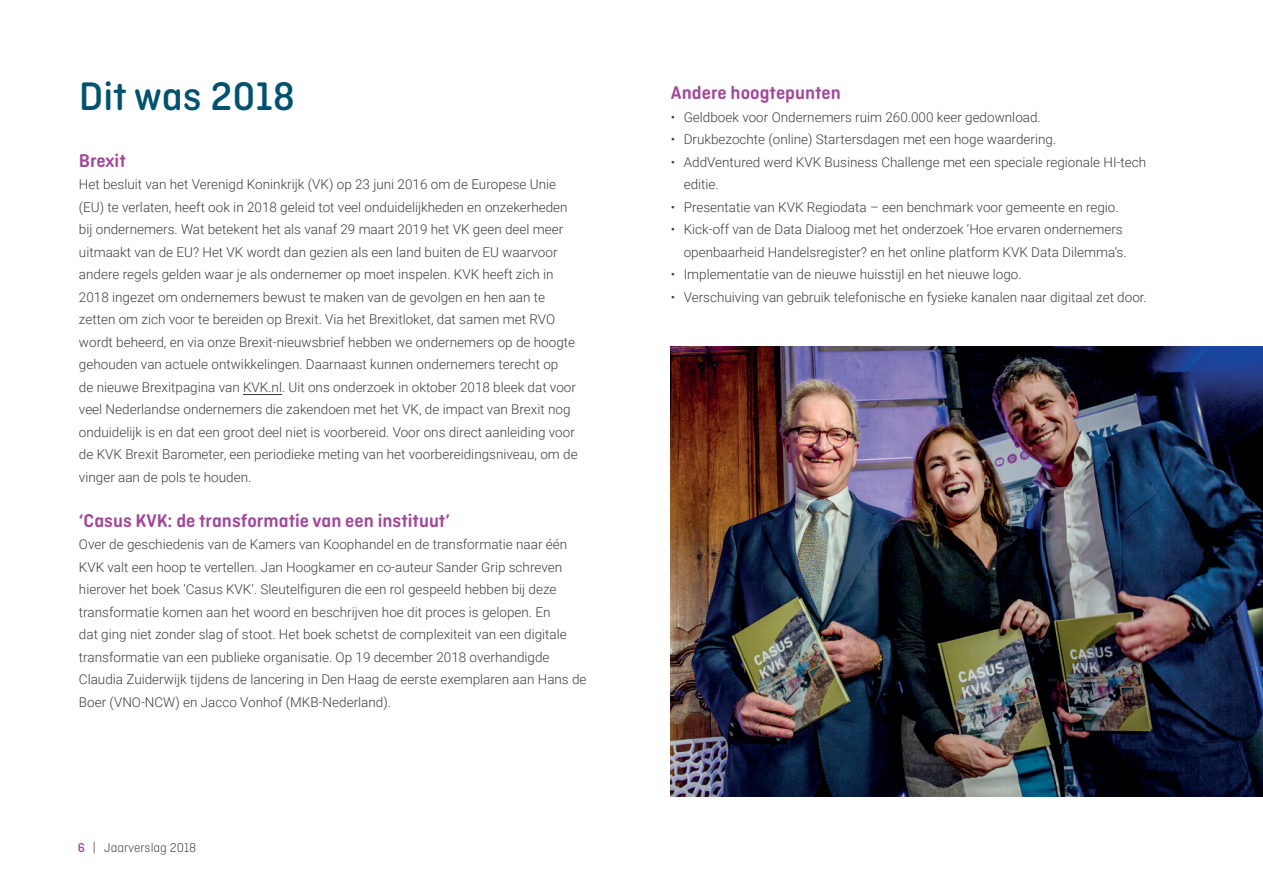
<style>
.page{position:relative;width:1263px;height:893px;background:#fff}
.page>*{position:absolute;margin:0;border:0;box-sizing:border-box;transform-origin:0 0}
.Heading{font:500 42px "Ciutadella Rounded";color:#00526e}
.Tussenkopjes{font:600 19.5px "Ciutadella Rounded";color:#a1499b}
.Bodytekst{font:300 13.5px/22.5px "Roboto";color:#3e3e3f}
.t1{font:300 13.5px "Ciutadella Rounded";color:#3e3e3f}
.s1{font-weight:500;color:#a1499b}
</style>
<div class="page">
<img style="left:671px;top:346px;width:592px;height:451px">
<hr style="left:243px;top:394px;width:39px;height:1px;background:#3e3e3f">
<h1 class="Heading" style="left:79px;top:73px;width:218px">Dit was 2018</h1>
<p class="Tussenkopjes" style="left:79px;top:149px;width:48px">Brexit</p>
<p class="Bodytekst" style="left:79px;top:172px;width:500px">Het besluit van het Verenigd Koninkrijk (VK) op 23 juni 2016 om de Europese Unie (EU) te verlaten, heeft ook in 2018 geleid tot veel onduidelijkheden en onzekerheden bij ondernemers. Wat betekent het als vanaf 29 maart 2019 het VK geen deel meer uitmaakt van de EU? Het VK wordt dan gezien als een land buiten de EU waarvoor andere regels gelden waar je als ondernemer op moet inspelen. KVK heeft zich in 2018 ingezet om ondernemers bewust te maken van de gevolgen en hen aan te zetten om zich voor te bereiden op Brexit. Via het Brexitloket, dat samen met RVO wordt beheerd, en via onze Brexit-nieuwsbrief hebben we ondernemers op de hoogte gehouden van actuele ontwikkelingen. Daarnaast kunnen ondernemers terecht op<br>de nieuwe Brexitpagina van KVK.nl. Uit ons onderzoek in oktober 2018 bleek dat voor veel Nederlandse ondernemers die zakendoen met het VK, de impact van Brexit nog onduidelijk is en dat een groot deel niet is voorbereid. Voor ons direct aanleiding voor de KVK Brexit Barometer, een periodieke meting van het voorbereidingsniveau, om de vinger aan de pols te houden.</p>
<p class="Tussenkopjes" style="left:79px;top:509px;width:373px">‘Casus KVK: de transformatie van een instituut’</p>
<p class="Bodytekst" style="left:79px;top:532px;width:509px">Over de geschiedenis van de Kamers van Koophandel en de transformatie naar één KVK valt een hoop te vertellen. Jan Hoogkamer en co-auteur Sander Grip schreven hierover het boek ‘Casus KVK’. Sleutelfiguren die een rol gespeeld hebben bij deze transformatie komen aan het woord en beschrijven hoe dit proces is gelopen. En<br>dat ging niet zonder slag of stoot. Het boek schetst de complexiteit van een digitale transformatie van een publieke organisatie. Op 19 december 2018 overhandigde Claudia Zuiderwijk tijdens de lancering in Den Haag de eerste exemplaren aan Hans de Boer (VNO-NCW) en Jacco Vonhof (MKB-Nederland).</p>
<p class="t1" style="left:78px;top:840px;width:120px"><span class="s1">6</span> | Jaarverslag 2018</p>
<p class="Tussenkopjes" style="left:671px;top:82px;width:172px">Andere hoogtepunten</p>
<p class="Bodytekst" style="left:671px;top:105px;width:371px">• Geldboek voor Ondernemers ruim 260.000 keer gedownload.</p>
<p class="Bodytekst" style="left:671px;top:127px;width:387px">• Drukbezochte (online) Startersdagen met een hoge waardering.</p>
<p class="Bodytekst" style="left:684px;top:150px;width:464px;text-indent:-13px">• AddVentured werd KVK Business Challenge met een speciale regionale HI-tech editie.</p>
<p class="Bodytekst" style="left:671px;top:195px;width:449px">• Presentatie van KVK Regiodata – een benchmark voor gemeente en regio.</p>
<p class="Bodytekst" style="left:671px;top:217px;width:457px;text-align:right">• Kick-off van de Data Dialoog met het onderzoek ‘Hoe ervaren ondernemers openbaarheid Handelsregister? en het online platform KVK Data Dilemma’s.</p>
<p class="Bodytekst" style="left:671px;top:262px;width:352px">• Implementatie van de nieuwe huisstijl en het nieuwe logo.</p>
<p class="Bodytekst" style="left:671px;top:285px;width:477px">• Verschuiving van gebruik telefonische en fysieke kanalen naar digitaal zet door.</p>
</div>
